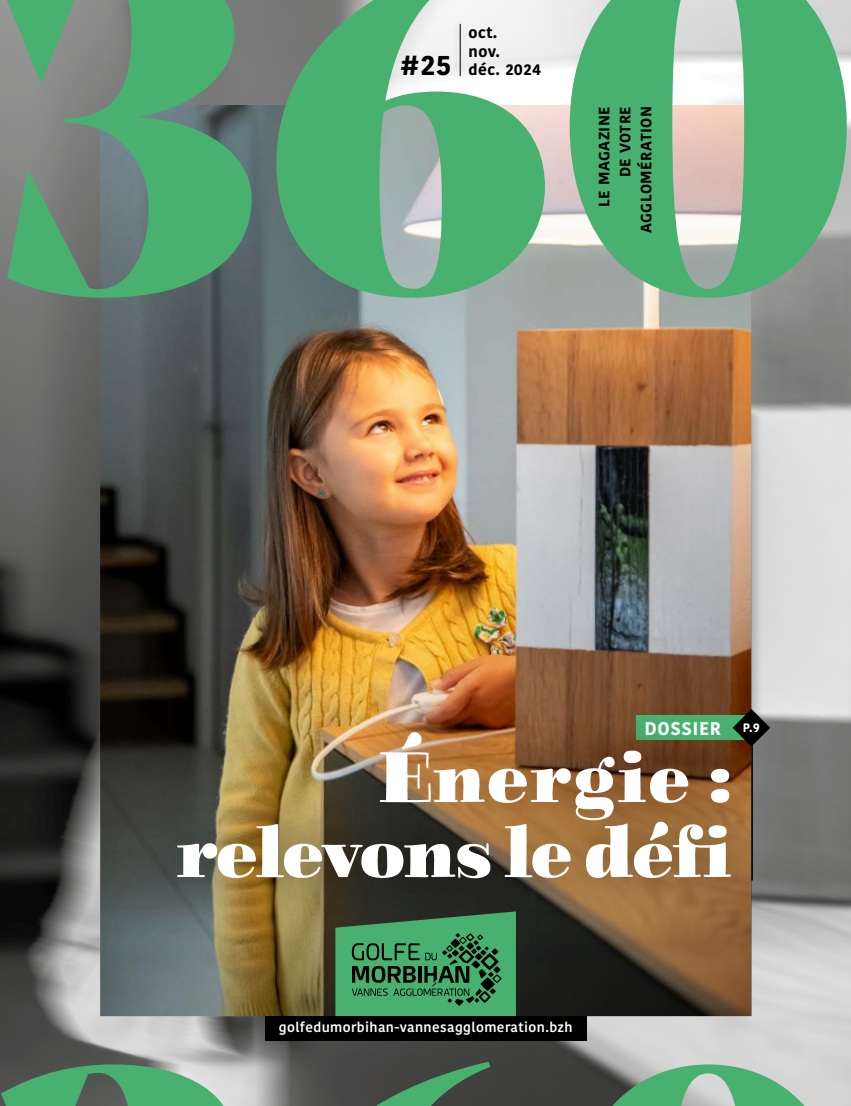
<style>
.page{position:relative;width:851px;height:1106px;background:#fff}
.page>*{position:absolute;margin:0;border:0;box-sizing:border-box;transform-origin:0 0}
.t1{font:69px/75px "Liebe Doni Solid";letter-spacing:-.03em;color:#fff;text-align:right}
.t2{font:700 27.6px "Kohinoor Bangla";color:#000}
.t3{font:700 18.3px "Kohinoor Bangla";letter-spacing:.03em;color:#fff}
.t4{font:700 15.3px/18.3px "Kohinoor Bangla";letter-spacing:.03em;color:#000}
.t5{font:700 15px/21px "Kohinoor Bangla";letter-spacing:.03em;color:#000;text-align:right}
.t6{font:600 13.65px "Kohinoor Bangla";letter-spacing:.03em;color:#fff}
.t7{font:700 12.3px "Kohinoor Bangla";color:#fff}
</style>
<div class="page">
<img style="left:0;top:0;width:850px;height:1106px">
<img style="left:100px;top:298px;width:651px;height:718px">
<svg style="left:1px;top:1061px;width:845px;height:45px;background:#6a8975"></svg>
<svg style="left:335px;top:924px;width:181px;height:92px;background:#3c925c"></svg>
<div style="left:265px;top:1016px;width:321px;height:24px;background:#000"></div>
<svg style="left:1px;top:0;width:845px;height:298px;background:#76ad8b"></svg>
<div style="left:135px;top:688px;width:639px;height:236px;background:#000;opacity:.5"></div>
<p class="t4" style="left:468px;top:23px;width:33px">oct. nov.</p>
<p class="t2" style="left:400px;top:41px;width:53px">#25</p>
<p class="t4" style="left:468px;top:60px;width:74px">déc. 2024</p>
<p class="t5" style="left:592px;top:233px;width:128px;rotate:-90deg">LE MAGAZINE<br>DE VOTRE<br>AGGLOMÉRATION</p>
<p class="t3" style="left:644px;top:712px;width:78px">DOSSIER</p>
<p class="t7" style="left:742px;top:717px;width:19px">P.9</p>
<p class="t1" style="left:176px;top:740px;width:556px">Énergie : relevons le défi</p>
<p class="t6" style="left:279px;top:1015px;width:295px">golfedumorbihan-vannesagglomeration.bzh</p>
</div>
